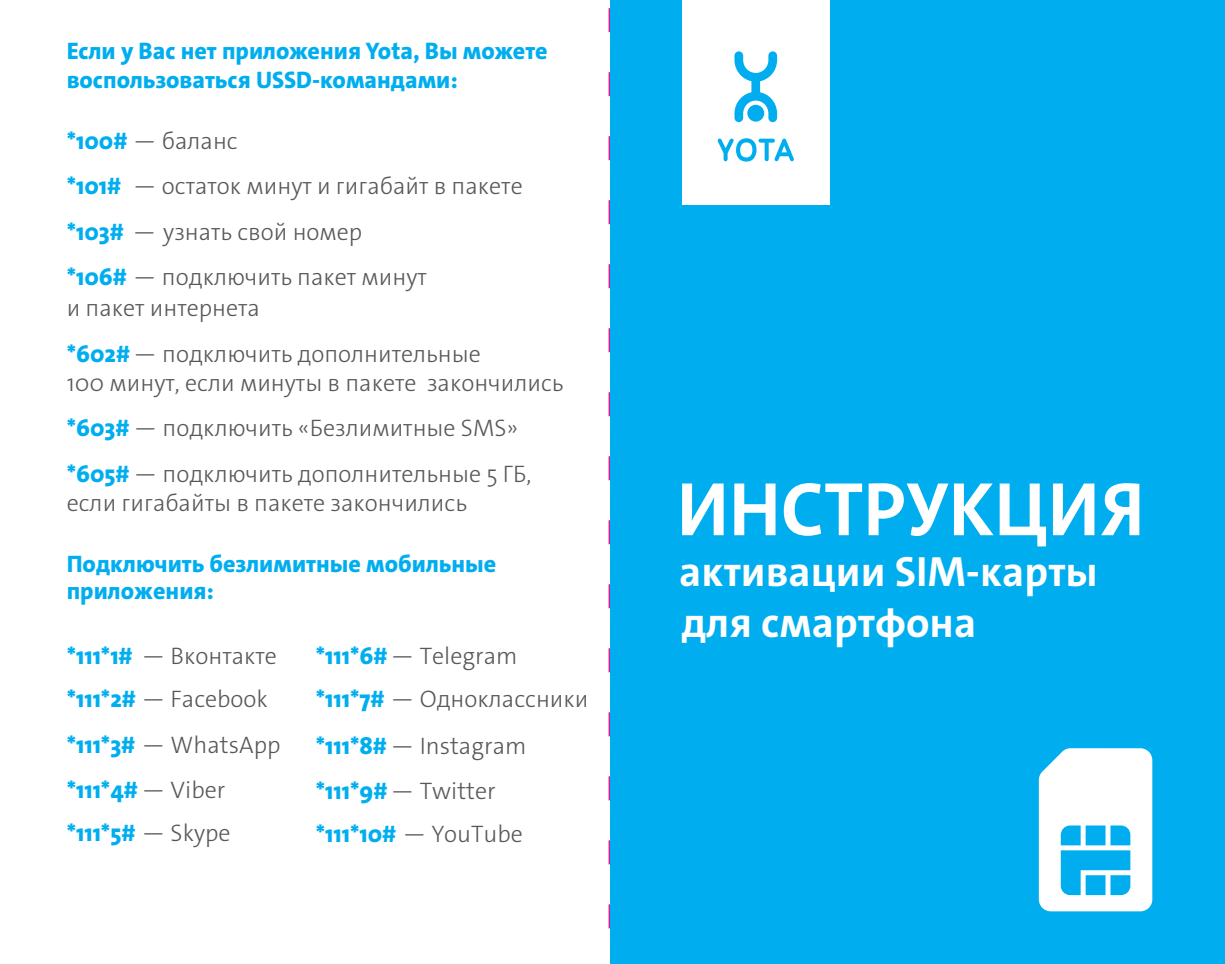
<style>
.page{position:relative;width:1225px;height:964px;background:#fff}
.page>*{position:absolute;margin:0;border:0;box-sizing:border-box;transform-origin:0 0}
.t1{font:700 76.4px "The Sans Yota W7";color:#fff}
.t2{font:700 42.4px/51.2px "The Sans Yota W7";color:#fff}
.t3{font:300 24px/45.6px "The Sans Yota W3";color:#57585a}
.t4{font:800 24px/28.8px "The Sans Yota W8";color:#00aeef}
.s1{font-family:"The Sans Yota W8";font-weight:800;color:#00aeef}
.s2{font-family:"The Sans Yota W3";font-weight:300;color:#57585a}
</style>
<div class="page">
<svg style="left:608px;top:0;width:3px;height:964px"></svg>
<div style="left:611px;top:0;width:614px;height:964px;background:#00aeef"></div>
<div style="left:682px;top:0;width:147px;height:205px;background:#fff"></div>
<svg style="left:734px;top:51px;width:43px;height:71px"></svg>
<div style="left:747px;top:105px;width:17px;height:17px;background:#00aeef;border-radius:50%"></div>
<svg style="left:717px;top:138px;width:77px;height:24px"></svg>
<svg style="left:1038px;top:748px;width:114px;height:163px"></svg>
<p class="t4" style="left:67px;top:37px;width:482px">Если у Вас нет приложения Yota, Вы можете воспользоваться USSD-командами:</p>
<p class="t3" style="left:67px;top:118px;width:173px"><span class="s1">*100#</span> — баланс</p>
<p class="t3" style="left:67px;top:163px;width:457px"><span class="s1">*101#</span> — остаток минут и гигабайт в пакете <span class="s1">*103#</span> — узнать свой номер<br><span class="s1">*106#</span> — подключить пакет минут</p>
<p class="t3" style="left:67px;top:285px;width:415px">и пакет интернета<br><span class="s1">*602#</span>— подключить дополнительные</p>
<p class="t3" style="left:67px;top:360px;width:498px">100 минут, если минуты в пакете закончились</p>
<p class="t3" style="left:67px;top:405px;width:466px"><span class="s1">*603#</span> — подключить «Безлимитные SMS» <span class="s1">*605#</span>— подключить дополнительные 5 ГБ,</p>
<p class="t3" style="left:67px;top:480px;width:402px">если гигабайты в пакете закончились</p>
<p class="t4" style="left:67px;top:549px;width:431px">Подключить безлимитные мобильные</p>
<p class="t4" style="left:67px;top:577px;width:149px">приложения:</p>
<p class="t3" style="left:67px;top:633px;width:212px"><span class="s1">*111*1#</span> — Вконтакте</p>
<p class="t3" style="left:67px;top:677px;width:215px"><span class="s1">*111*2#</span> — Facebook <span class="s1">*111*3#</span> — WhatsApp</p>
<p class="t4" style="left:67px;top:769px;width:165px;line-height:42.4px">*111*4#<span class="s2">— Viber </span>*111*5# <span class="s2">— Skype</span></p>
<p class="t3" style="left:316px;top:633px;width:274px;line-height:44px"><span class="s1">*111*6#</span>— Telegram <span class="s1">*111*7#</span> — Одноклассники</p>
<p class="t3" style="left:316px;top:724px;width:212px"><span class="s1">*111*8#</span>— Instagram <span class="s1">*111*9#</span>— Twitter</p>
<p class="t4" style="left:316px;top:819px;width:209px">*111*10# <span class="s2">— YouTube</span></p>
<h1 class="t1" style="left:677px;top:460px;width:469px">ИНСТРУКЦИЯ</h1>
<h2 class="t2" style="left:679px;top:546px;width:420px">активации SIM-карты для смартфона</h2>
</div>
